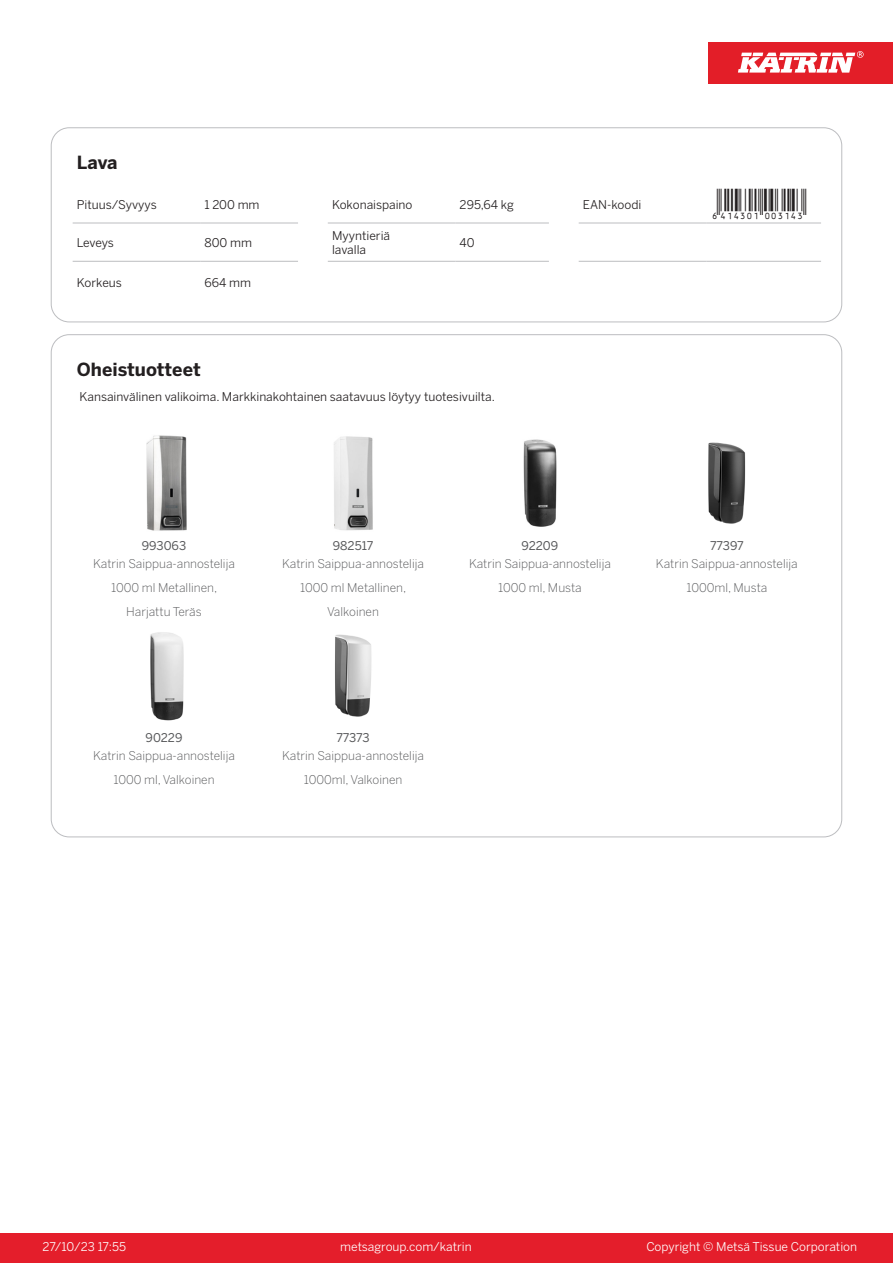
<style>
.page{position:relative;width:893px;height:1263px;background:#fff}
.page>*{position:absolute;margin:0;border:0;box-sizing:border-box;transform-origin:0 0}
.T_EAN{font:30px "Viisas EAN Matala";color:#231f20}
.T_TableHeader{font:700 18px "Benton Sans";color:#231f20}
.T_RelatedName{font:300 12px/24px "Benton Sans";color:#57585a;text-align:center}
.T_TableBody{font:12px "Benton Sans";color:#231f20}
.t1{font:12px "Benton Sans";color:#fff}
.T_RelatedCode{font:12px "Benton Sans";color:#57585a}
</style>
<div class="page">
<div style="left:0;top:1233px;width:893px;height:30px;background:#e41e2b"></div>
<div style="left:708px;top:43px;width:185px;height:41px;background:#e31e28"></div>
<svg style="left:738px;top:51px;width:126px;height:22px"></svg>
<hr style="left:73px;top:223px;width:127px;height:1px;background:#bcbdc0">
<hr style="left:200px;top:223px;width:98px;height:1px;background:#bcbdc0">
<hr style="left:328px;top:223px;width:127px;height:1px;background:#bcbdc0">
<hr style="left:455px;top:223px;width:94px;height:1px;background:#bcbdc0">
<hr style="left:579px;top:223px;width:127px;height:1px;background:#bcbdc0">
<hr style="left:706px;top:223px;width:115px;height:1px;background:#bcbdc0">
<hr style="left:73px;top:261px;width:127px;height:1px;background:#bcbdc0">
<hr style="left:200px;top:261px;width:98px;height:1px;background:#bcbdc0">
<hr style="left:328px;top:261px;width:127px;height:1px;background:#bcbdc0">
<hr style="left:455px;top:261px;width:94px;height:1px;background:#bcbdc0">
<hr style="left:579px;top:261px;width:127px;height:1px;background:#bcbdc0">
<hr style="left:706px;top:261px;width:115px;height:1px;background:#bcbdc0">
<div style="left:51px;top:128px;width:791px;height:194px;border:1px solid #bcbdc0;border-radius:18px"></div>
<img style="left:146px;top:435px;width:41px;height:96px">
<img style="left:334px;top:436px;width:39px;height:95px">
<img style="left:523px;top:439px;width:34px;height:88px">
<img style="left:708px;top:442px;width:38px;height:82px">
<img style="left:150px;top:632px;width:34px;height:89px">
<img style="left:335px;top:634px;width:37px;height:83px">
<p class="T_TableHeader" style="left:77px;top:151px;width:42px">Lava</p>
<p class="T_TableBody" style="left:77px;top:197px;width:81px">Pituus/Syvyys</p>
<p class="T_TableBody" style="left:204px;top:197px;width:57px">1 200 mm</p>
<p class="T_TableBody" style="left:332px;top:197px;width:82px">Kokonaispaino</p>
<p class="T_TableBody" style="left:460px;top:197px;width:56px">295,64 kg</p>
<p class="T_TableBody" style="left:583px;top:197px;width:60px">EAN-koodi</p>
<p class="T_EAN" style="left:710px;top:188px;width:97px">*6414301003143*</p>
<p class="T_TableBody" style="left:77px;top:235px;width:39px">Leveys</p>
<p class="T_TableBody" style="left:204px;top:235px;width:49px">800 mm</p>
<p class="T_TableBody" style="left:332px;top:228px;width:60px">Myyntieriä</p>
<p class="T_TableBody" style="left:332px;top:243px;width:36px">lavalla</p>
<p class="T_TableBody" style="left:460px;top:235px;width:17px">40</p>
<p class="T_TableBody" style="left:77px;top:276px;width:47px">Korkeus</p>
<p class="T_TableBody" style="left:204px;top:276px;width:48px">664 mm</p>
<p class="T_TableHeader" style="left:77px;top:358px;width:125px">Oheistuotteet</p>
<p class="T_TableBody" style="left:80px;top:390px;width:417px">Kansainvälinen valikoima. Markkinakohtainen saatavuus löytyy tuotesivuilta.</p>
<p class="T_RelatedCode" style="left:142px;top:538px;width:46px">993063</p>
<p class="T_RelatedCode" style="left:333px;top:538px;width:42px">982517</p>
<p class="T_RelatedCode" style="left:522px;top:538px;width:38px">92209</p>
<p class="T_RelatedCode" style="left:710px;top:538px;width:35px">77397</p>
<p class="T_RelatedName" style="left:93px;top:551px;width:143px">Katrin Saippua-annostelija<br>1000 ml Metallinen,<br>Harjattu Teräs</p>
<p class="T_RelatedName" style="left:282px;top:551px;width:143px">Katrin Saippua-annostelija<br>1000 ml Metallinen,<br>Valkoinen</p>
<p class="T_RelatedName" style="left:469px;top:551px;width:143px">Katrin Saippua-annostelija<br>1000 ml, Musta</p>
<p class="T_RelatedName" style="left:656px;top:551px;width:143px">Katrin Saippua-annostelija<br>1000ml, Musta</p>
<p class="T_RelatedCode" style="left:146px;top:731px;width:38px">90229</p>
<p class="T_RelatedCode" style="left:336px;top:731px;width:35px">77373</p>
<p class="T_RelatedName" style="left:93px;top:744px;width:143px">Katrin Saippua-annostelija<br>1000 ml, Valkoinen</p>
<p class="T_RelatedName" style="left:282px;top:744px;width:143px">Katrin Saippua-annostelija<br>1000ml, Valkoinen</p>
<p class="t1" style="left:43px;top:1239px;width:85px">27/10/23 17:55</p>
<p class="t1" style="left:340px;top:1239px;width:133px">metsagroup.com/katrin</p>
<p class="t1" style="left:646px;top:1239px;width:212px">Copyright © Metsä Tissue Corporation</p>
</div>
